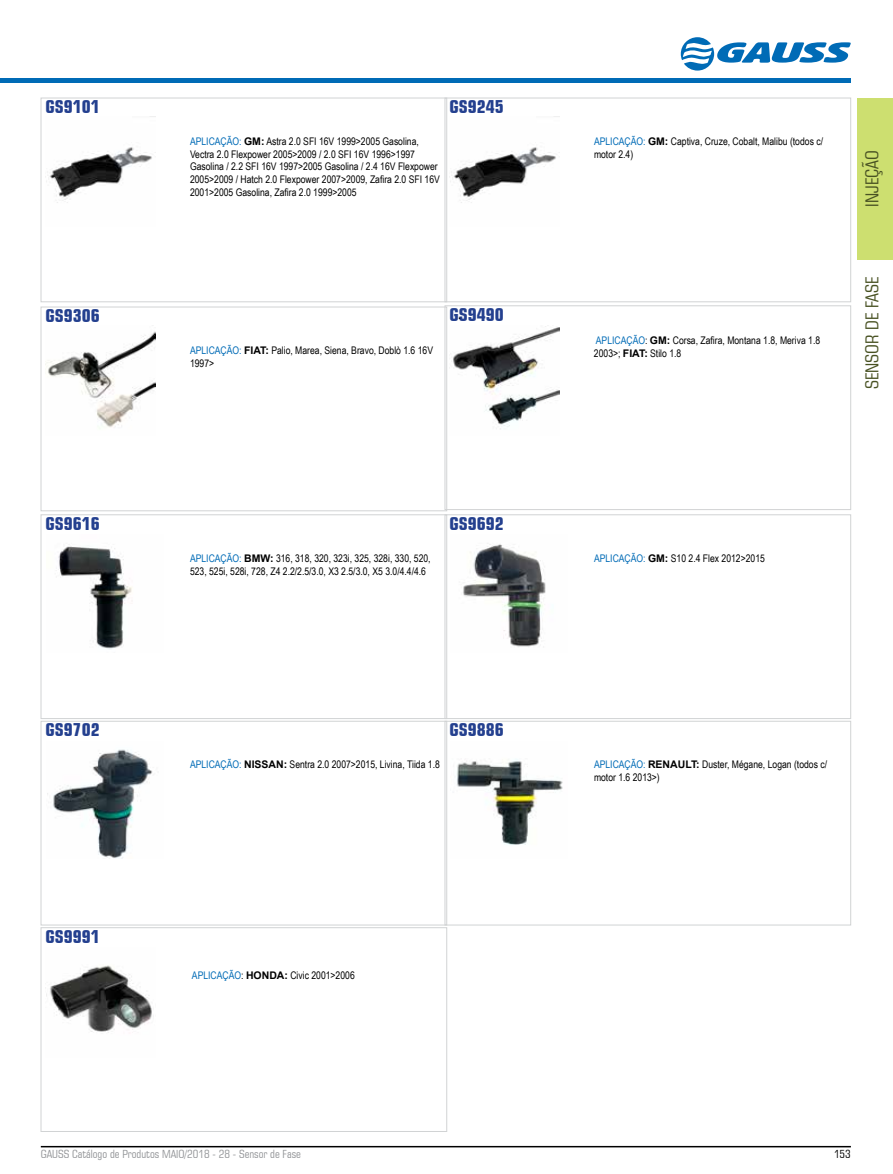
<style>
.page{position:relative;width:893px;height:1174px;background:#fff}
.page>*{position:absolute;margin:0;border:0;box-sizing:border-box;transform-origin:0 0}
.t1{font:700 condensed 18px "Square 721 BT";color:#24408f}
.t2{font:condensed 18px "Square 721 BT";color:#495223}
.t3{font:condensed 11.25px "Square 721 BT";color:#939598}
.t4{font:condensed 11.25px "Square 721 BT";color:#000}
.t5{font:10.5px/12.6px "Arial Narrow";color:#000}
.t6{font:700 10.5px "Arial Narrow";color:#000}
.s1{color:#006bb6}
.s2{font-family:"Arial";font-weight:700}
</style>
<div class="page">
<hr style="left:41px;top:1145px;width:810px;height:2px;background:#000">
<div style="left:857px;top:98px;width:36px;height:161px;background:#cddf70"></div>
<hr style="left:0;top:79px;width:851px;height:4px;background:#006bb6">
<svg style="left:681px;top:37px;width:170px;height:34px"></svg>
<div style="left:41px;top:98px;width:406px;height:204px;border:1px solid #d1d3d4"></div>
<img style="left:46px;top:116px;width:110px;height:87px">
<div style="left:445px;top:98px;width:406px;height:204px;border:1px solid #d1d3d4"></div>
<img style="left:450px;top:116px;width:110px;height:87px">
<div style="left:41px;top:307px;width:406px;height:204px;border:1px solid #d1d3d4"></div>
<img style="left:46px;top:331px;width:110px;height:97px">
<div style="left:445px;top:305px;width:406px;height:205px;border:1px solid #d1d3d4"></div>
<img style="left:451px;top:326px;width:109px;height:103px">
<div style="left:41px;top:514px;width:406px;height:204px;border:1px solid #d1d3d4"></div>
<img style="left:58px;top:546px;width:74px;height:103px">
<div style="left:445px;top:514px;width:406px;height:204px;border:1px solid #d1d3d4"></div>
<img style="left:463px;top:543px;width:83px;height:104px">
<div style="left:41px;top:721px;width:406px;height:204px;border:1px solid #d1d3d4"></div>
<img style="left:47px;top:749px;width:106px;height:109px">
<div style="left:445px;top:721px;width:406px;height:204px;border:1px solid #d1d3d4"></div>
<img style="left:457px;top:759px;width:106px;height:86px">
<div style="left:41px;top:927px;width:406px;height:204px;border:1px solid #d1d3d4"></div>
<img style="left:46px;top:965px;width:108px;height:68px">
<h1 class="t1" style="left:45px;top:96px;width:56px">GS9101</h1>
<h1 class="t1" style="left:449px;top:96px;width:56px">GS9245</h1>
<p class="t5" style="left:190px;top:135px;width:251px"><span class="s1">APLICAÇÃO:</span> <span class="s2">GM:</span> Astra 2.0 SFI 16V 1999&gt;2005 Gasolina, Vectra 2.0 Flexpower 2005&gt;2009 / 2.0 SFI 16V 1996&gt;1997<br>Gasolina / 2.2 SFI 16V 1997&gt;2005 Gasolina / 2.4 16V Flexpower 2005&gt;2009 / Hatch 2.0 Flexpower 2007&gt;2009, Zafira 2.0 SFI 16V 2001&gt;2005 Gasolina, Zafira 2.0 1999&gt;2005</p>
<p class="t5" style="left:594px;top:135px;width:231px"><span class="s1">APLICAÇÃO:</span> <span class="s2">GM:</span> Captiva, Cruze, Cobalt, Malibu (todos c/ motor 2.4)</p>
<h1 class="t2" style="left:861px;top:207px;width:58px;rotate:-90deg">INJEÇÃO</h1>
<h1 class="t1" style="left:45px;top:305px;width:56px">GS9306</h1>
<p class="t5" style="left:190px;top:344px;width:245px"><span class="s1">APLICAÇÃO:</span> <span class="s2">FIAT:</span> Palio, Marea, Siena, Bravo, Doblò 1.6 16V<br>1997&gt;</p>
<h1 class="t1" style="left:449px;top:304px;width:56px">GS9490</h1>
<p class="t6" style="left:458px;top:307px;width:4px">.</p>
<p class="t5" style="left:594px;top:333px;width:228px"><span class="s1">APLICAÇÃO</span>: <span class="s2">GM:</span> Corsa, Zafira, Montana 1.8, Meriva 1.8<br>2003&gt;; <span class="s2">FIAT:</span> Stilo 1.8</p>
<h1 class="t2" style="left:861px;top:389px;width:114px;rotate:-90deg">SENSOR DE FASE</h1>
<h1 class="t1" style="left:45px;top:512px;width:56px">GS9616</h1>
<h1 class="t1" style="left:449px;top:512px;width:56px">GS9692</h1>
<p class="t5" style="left:190px;top:551px;width:242px"><span class="s1">APLICAÇÃO:</span> <span class="s2">BMW:</span> 316, 318, 320, 323i, 325, 328i, 330, 520,<br>523, 525i, 528i, 728, Z4 2.2/2.5/3.0, X3 2.5/3.0, X5 3.0/4.4/4.6</p>
<p class="t5" style="left:594px;top:551px;width:172px"><span class="s1">APLICAÇÃO:</span> <span class="s2">GM:</span> S10 2.4 Flex 2012&gt;2015</p>
<h1 class="t1" style="left:45px;top:719px;width:56px">GS9702</h1>
<h1 class="t1" style="left:449px;top:719px;width:56px">GS9886</h1>
<p class="t5" style="left:190px;top:758px;width:251px"><span class="s1">APLICAÇÃO:</span> <span class="s2">NISSAN:</span> Sentra 2.0 2007&gt;2015, Livina, Tiida 1.8</p>
<p class="t5" style="left:594px;top:758px;width:235px"><span class="s1">APLICAÇÃO:</span> <span class="s2">RENAULT:</span> Duster, Mégane, Logan (todos c/ motor 1.6 2013&gt;)</p>
<h1 class="t1" style="left:45px;top:925px;width:56px">GS9991</h1>
<p class="t5" style="left:192px;top:968px;width:164px"><span class="s1">APLICAÇÃO</span>: <span class="s2">HONDA:</span> Civic 2001&gt;2006</p>
<p class="t3" style="left:41px;top:1147px;width:262px">GAUSS Catálogo de Produtos MAIO/2018 - 28 - Sensor de Fase</p>
<p class="t4" style="left:834px;top:1147px;width:18px">153</p>
</div>
